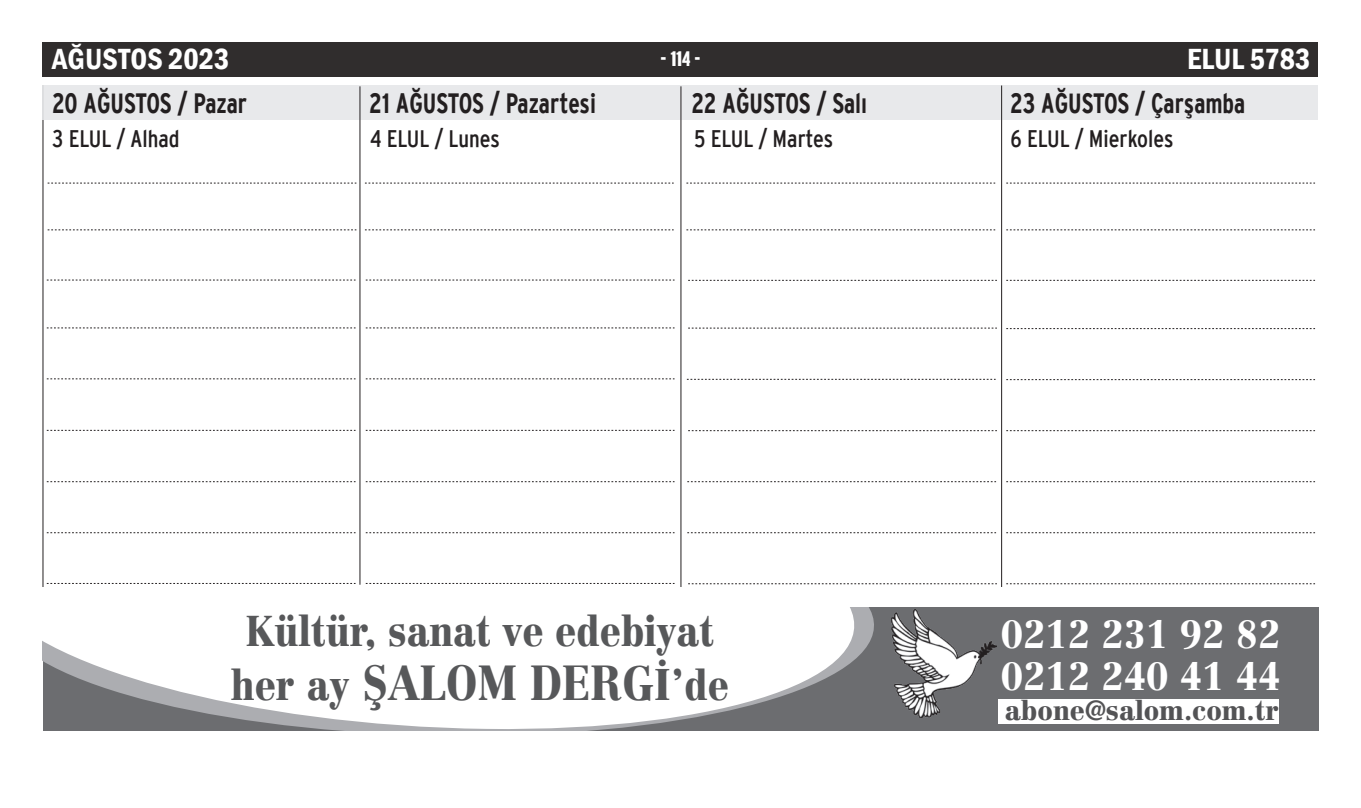
<style>
.page{position:relative;width:1361px;height:808px;background:#fff}
.page>*{position:absolute;margin:0;border:0;box-sizing:border-box;transform-origin:0 0}
.t1{font:900 48px "Centennial";color:#57585a;scale:.88 1}
.t2{font:900 42px "Centennial";color:#57585a;scale:.88 1}
.t3{font:900 39px/42px "Centennial";color:#fff;scale:.91 1}
.t4{font:600 condensed 30px "Franklin Gothic";color:#fff}
.t5{font:27.9px "Interstate TRUN Bol Con";color:#231f20;scale:.9 1}
.t6{font:900 27px "Centennial";color:#535355}
.t7{font:24px "Interstate TRUN Reg Con";color:#231f20}
.t8{font:21px "Interstate TRUN Bla Com";color:#fff;scale:1.1 1}
.s1{font-size:42px}
.s2{font-size:43.2px}
</style>
<div class="page">
<hr style="left:42px;top:85px;width:1px;height:542px;background:#231f20">
<div style="left:43px;top:43px;width:1275px;height:34px;background:#302d2d"></div>
<div style="left:43px;top:85px;width:1275px;height:34px;background:#e6e7e9"></div>
<hr style="left:359px;top:86px;width:1px;height:499px;background:#231f20">
<hr style="left:680px;top:86px;width:1px;height:637px;background:#231f20">
<hr style="left:1001px;top:85px;width:1px;height:638px;background:#231f20">
<svg style="left:47px;top:327px;width:308px;height:1px"></svg>
<svg style="left:47px;top:279px;width:308px;height:2px"></svg>
<svg style="left:47px;top:378px;width:308px;height:1px"></svg>
<svg style="left:688px;top:328px;width:309px;height:1px"></svg>
<svg style="left:687px;top:379px;width:308px;height:1px"></svg>
<svg style="left:47px;top:430px;width:308px;height:1px"></svg>
<svg style="left:47px;top:583px;width:308px;height:1px"></svg>
<svg style="left:366px;top:327px;width:308px;height:1px"></svg>
<svg style="left:366px;top:279px;width:308px;height:2px"></svg>
<svg style="left:366px;top:378px;width:308px;height:1px"></svg>
<svg style="left:366px;top:430px;width:308px;height:1px"></svg>
<svg style="left:366px;top:583px;width:308px;height:1px"></svg>
<svg style="left:688px;top:280px;width:309px;height:1px"></svg>
<svg style="left:688px;top:430px;width:309px;height:1px"></svg>
<svg style="left:687px;top:481px;width:309px;height:1px"></svg>
<svg style="left:47px;top:481px;width:308px;height:1px"></svg>
<svg style="left:687px;top:532px;width:309px;height:1px"></svg>
<svg style="left:47px;top:532px;width:308px;height:1px"></svg>
<svg style="left:688px;top:583px;width:309px;height:1px"></svg>
<svg style="left:1006px;top:280px;width:309px;height:1px"></svg>
<svg style="left:1006px;top:328px;width:309px;height:1px"></svg>
<svg style="left:1006px;top:379px;width:309px;height:1px"></svg>
<svg style="left:1006px;top:430px;width:309px;height:1px"></svg>
<svg style="left:1006px;top:183px;width:309px;height:1px"></svg>
<svg style="left:686px;top:183px;width:309px;height:1px"></svg>
<svg style="left:365px;top:183px;width:309px;height:1px"></svg>
<svg style="left:48px;top:183px;width:308px;height:1px"></svg>
<svg style="left:1006px;top:481px;width:309px;height:1px"></svg>
<svg style="left:366px;top:481px;width:308px;height:1px"></svg>
<svg style="left:1006px;top:229px;width:309px;height:1px"></svg>
<svg style="left:686px;top:229px;width:309px;height:1px"></svg>
<svg style="left:365px;top:229px;width:309px;height:1px"></svg>
<svg style="left:48px;top:229px;width:308px;height:1px"></svg>
<svg style="left:1006px;top:532px;width:309px;height:1px"></svg>
<svg style="left:366px;top:532px;width:308px;height:1px"></svg>
<svg style="left:1006px;top:583px;width:309px;height:1px"></svg>
<div style="left:35px;top:587px;width:1292px;height:147px;background:#fff"></div>
<div style="left:43px;top:607px;width:1275px;height:124px;background:#6c6d70"></div>
<svg style="left:43px;top:607px;width:831px;height:124px;background:#e2e2e3"></svg>
<img style="left:892px;top:609px;width:104px;height:109px">
<div style="left:999px;top:700px;width:280px;height:24px;background:#fff"></div>
<p class="t4" style="left:52px;top:39px;width:179px">AĞUSTOS 2023</p>
<p class="t4" style="left:1187px;top:39px;width:125px">ELUL 5783</p>
<p class="t8" style="left:660px;top:47px;width:38px">- 114 -</p>
<p class="t5" style="left:52px;top:88px;width:218px">20 AĞUSTOS / Pazar</p>
<p class="t7" style="left:52px;top:125px;width:129px">3 ELUL / Alhad</p>
<p class="t5" style="left:369px;top:88px;width:253px">21 AĞUSTOS / Pazartesi</p>
<p class="t7" style="left:370px;top:125px;width:131px">4 ELUL / Lunes</p>
<p class="t5" style="left:691px;top:88px;width:197px">22 AĞUSTOS / Salı</p>
<p class="t7" style="left:694px;top:125px;width:141px">5 ELUL / Martes</p>
<p class="t5" style="left:1010px;top:88px;width:263px">23 AĞUSTOS / Çarşamba</p>
<p class="t7" style="left:1010px;top:125px;width:164px">6 ELUL / Mierkoles</p>
<h2 class="t2" style="left:246px;top:605px;width:534px">Kültür, sanat ve edebiyat</h2>
<h1 class="t1" style="left:231px;top:653px;width:568px"><span class="s1">her ay</span> ŞALOM DERG<span class="s2">I</span><span class="s1">’de</span></h1>
<h3 class="t3" style="left:1001px;top:612px;width:309px">0212 231 92 82<br>0212 240 41 44</h3>
<p class="t6" style="left:1005px;top:694px;width:276px">abone@salom.com.tr</p>
</div>
